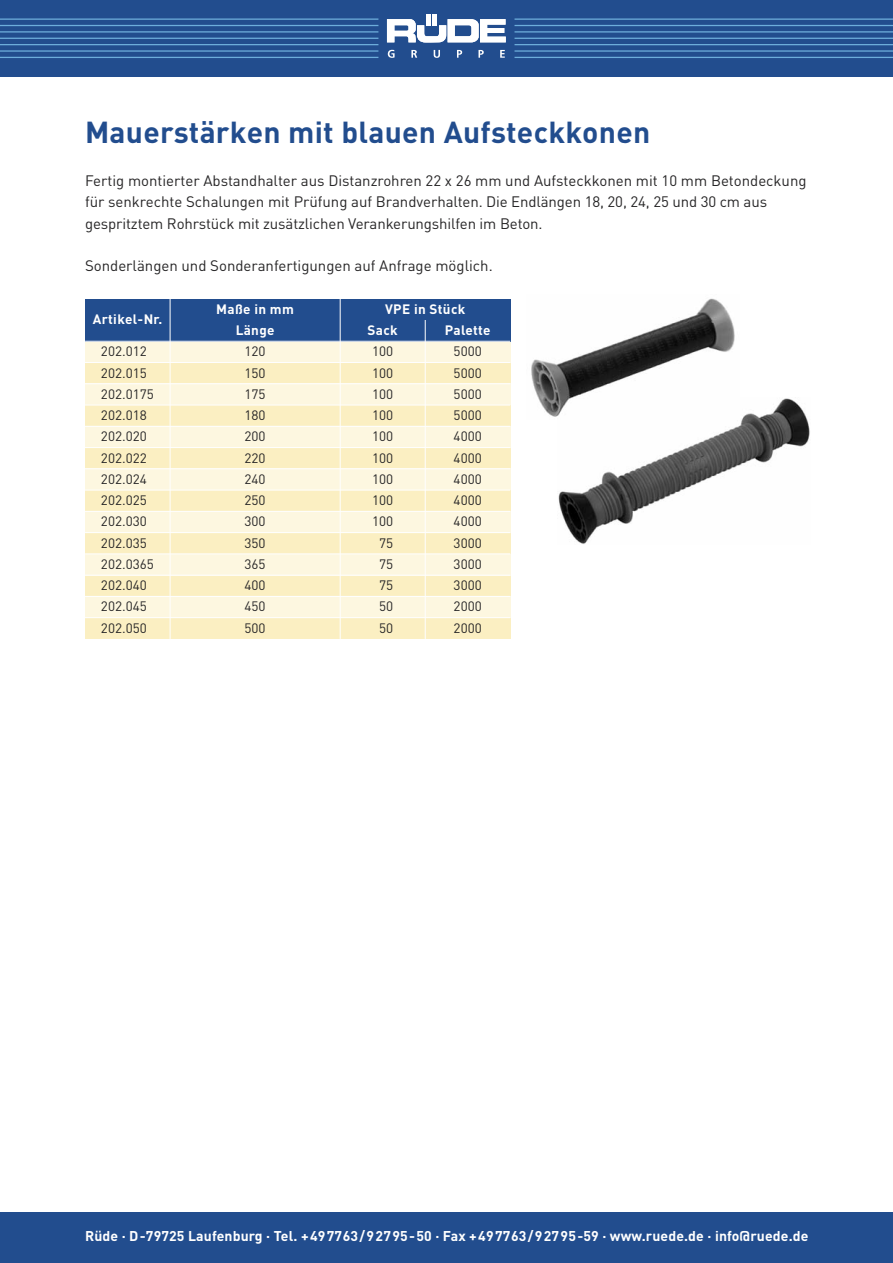
<style>
.page{position:relative;width:893px;height:1263px;background:#fff}
.page>*{position:absolute;margin:0;border:0;box-sizing:border-box;transform-origin:0 0}
.t1{font:700 30px "DIN";letter-spacing:.01em;color:#224d8e}
.t2{font:15px/21.3px "DIN";color:#272627}
.t3{font:700 14.1px "DIN";letter-spacing:.01em;color:#fff}
.t4{font:13.5px/21.3px "DIN";color:#272627;text-align:justify}
.t5{font:700 13.5px/21.3px "DIN";letter-spacing:.025em;color:#fff;text-align:center}
</style>
<div class="page">
<div style="left:0;top:0;width:893px;height:77px;background:#224d8e"></div>
<hr style="left:0;top:25px;width:378px;height:1px;background:#6daddb">
<hr style="left:0;top:31px;width:378px;height:2px;background:#6daddb">
<hr style="left:0;top:18px;width:378px;height:2px;background:#6daddb">
<hr style="left:0;top:44px;width:378px;height:1px;background:#6daddb">
<hr style="left:0;top:50px;width:378px;height:2px;background:#6daddb">
<hr style="left:0;top:57px;width:378px;height:1px;background:#6daddb">
<hr style="left:0;top:38px;width:378px;height:1px;background:#6daddb">
<hr style="left:514px;top:25px;width:379px;height:1px;background:#6daddb">
<hr style="left:514px;top:31px;width:379px;height:2px;background:#6daddb">
<hr style="left:514px;top:18px;width:379px;height:2px;background:#6daddb">
<hr style="left:514px;top:44px;width:379px;height:1px;background:#6daddb">
<hr style="left:514px;top:50px;width:379px;height:2px;background:#6daddb">
<hr style="left:514px;top:57px;width:379px;height:1px;background:#6daddb">
<hr style="left:514px;top:38px;width:379px;height:1px;background:#6daddb">
<svg style="left:387px;top:19px;width:119px;height:24px"></svg>
<hr style="left:427px;top:14px;width:4px;height:11px;background:#fff">
<hr style="left:432px;top:14px;width:4px;height:11px;background:#fff">
<svg style="left:388px;top:50px;width:7px;height:8px"></svg>
<svg style="left:411px;top:50px;width:6px;height:8px"></svg>
<svg style="left:434px;top:50px;width:6px;height:8px"></svg>
<svg style="left:457px;top:50px;width:5px;height:8px"></svg>
<svg style="left:478px;top:50px;width:6px;height:8px"></svg>
<svg style="left:500px;top:50px;width:5px;height:8px"></svg>
<div style="left:0;top:1212px;width:893px;height:51px;background:#224d8e"></div>
<img style="left:558px;top:398px;width:252px;height:146px">
<img style="left:531px;top:298px;width:208px;height:122px">
<div style="left:85px;top:575px;width:425px;height:21px;background:#fbefc2"></div>
<div style="left:85px;top:554px;width:425px;height:21px;background:#fdf7e0"></div>
<div style="left:85px;top:618px;width:425px;height:21px;background:#fbefc2"></div>
<div style="left:85px;top:596px;width:425px;height:22px;background:#fdf7e0"></div>
<hr style="left:85px;top:575px;width:425px;height:1px;background:#fff">
<hr style="left:85px;top:596px;width:425px;height:1px;background:#fff">
<hr style="left:85px;top:617px;width:425px;height:1px;background:#fff">
<div style="left:85px;top:362px;width:425px;height:22px;background:#fbefc2"></div>
<div style="left:85px;top:341px;width:425px;height:21px;background:#fdf7e0"></div>
<div style="left:85px;top:405px;width:425px;height:21px;background:#fbefc2"></div>
<div style="left:85px;top:384px;width:425px;height:21px;background:#fdf7e0"></div>
<div style="left:85px;top:448px;width:425px;height:21px;background:#fbefc2"></div>
<div style="left:85px;top:426px;width:425px;height:22px;background:#fdf7e0"></div>
<div style="left:85px;top:490px;width:425px;height:21px;background:#fbefc2"></div>
<div style="left:85px;top:469px;width:425px;height:21px;background:#fdf7e0"></div>
<div style="left:85px;top:533px;width:425px;height:21px;background:#fbefc2"></div>
<div style="left:85px;top:511px;width:425px;height:22px;background:#fdf7e0"></div>
<div style="left:85px;top:299px;width:425px;height:42px;background:#224d8e"></div>
<hr style="left:425px;top:320px;width:1px;height:319px;background:#fff">
<hr style="left:170px;top:299px;width:1px;height:340px;background:#fff">
<hr style="left:340px;top:299px;width:1px;height:340px;background:#fff">
<hr style="left:85px;top:362px;width:425px;height:1px;background:#fff">
<hr style="left:85px;top:341px;width:425px;height:1px;background:#fff">
<hr style="left:85px;top:383px;width:425px;height:1px;background:#fff">
<hr style="left:85px;top:405px;width:425px;height:1px;background:#fff">
<hr style="left:85px;top:426px;width:425px;height:1px;background:#fff">
<hr style="left:85px;top:447px;width:425px;height:1px;background:#fff">
<hr style="left:85px;top:468px;width:425px;height:1px;background:#fff">
<hr style="left:85px;top:490px;width:425px;height:1px;background:#fff">
<hr style="left:85px;top:511px;width:425px;height:1px;background:#fff">
<hr style="left:85px;top:532px;width:425px;height:1px;background:#fff">
<hr style="left:85px;top:553px;width:425px;height:1px;background:#fff">
<h1 class="t1" style="left:85px;top:122px;width:567px">Mauerstärken mit blauen Aufsteckkonen</h1>
<p class="t2" style="left:85px;top:172px;width:723px">Fertig montierter Abstandhalter aus Distanzrohren 22 x 26 mm und Aufsteckkonen mit 10 mm Betondeckung für senkrechte Schalungen mit Prüfung auf Brandverhalten. Die Endlängen 18, 20, 24, 25 und 30 cm aus gespritztem Rohrstück mit zusätzlichen Verankerungshilfen im Beton.</p>
<p class="t2" style="left:85px;top:257px;width:409px">Sonderlängen und Sonderanfertigungen auf Anfrage möglich.</p>
<p class="t5" style="left:93px;top:310px;width:71px">Artikel-Nr.</p>
<p class="t5" style="left:216px;top:300px;width:79px">Maße in mm<br>Länge</p>
<p class="t4" style="left:101px;top:342px;width:54px;text-align:left">202.012<br>202.015<br>202.0175<br>202.018<br>202.020<br>202.022<br>202.024<br>202.025<br>202.030<br>202.035<br>202.0365<br>202.040<br>202.045<br>202.050</p>
<p class="t4" style="left:245px;top:342px;width:23px">120<br>150<br>175<br>180<br>200<br>220<br>240<br>250<br>300<br>350<br>365<br>400<br>450<br>500</p>
<p class="t5" style="left:385px;top:300px;width:82px">VPE in Stück</p>
<p class="t5" style="left:368px;top:321px;width:32px">Sack</p>
<p class="t4" style="left:372px;top:342px;width:23px;text-align:center">100<br>100<br>100<br>100<br>100<br>100<br>100<br>100<br>100<br>75<br>75<br>75<br>50<br>50</p>
<p class="t5" style="left:445px;top:321px;width:47px">Palette</p>
<p class="t4" style="left:454px;top:342px;width:30px">5000<br>5000<br>5000<br>5000<br>4000<br>4000<br>4000<br>4000<br>4000<br>3000<br>3000<br>3000<br>2000<br>2000</p>
<p class="t3" style="left:85px;top:1231px;width:725px">Rüde · D-79725 Laufenburg · Tel. +497763/92795-50 · Fax +497763/92795-59 · www.ruede.de · info@ruede.de</p>
</div>
